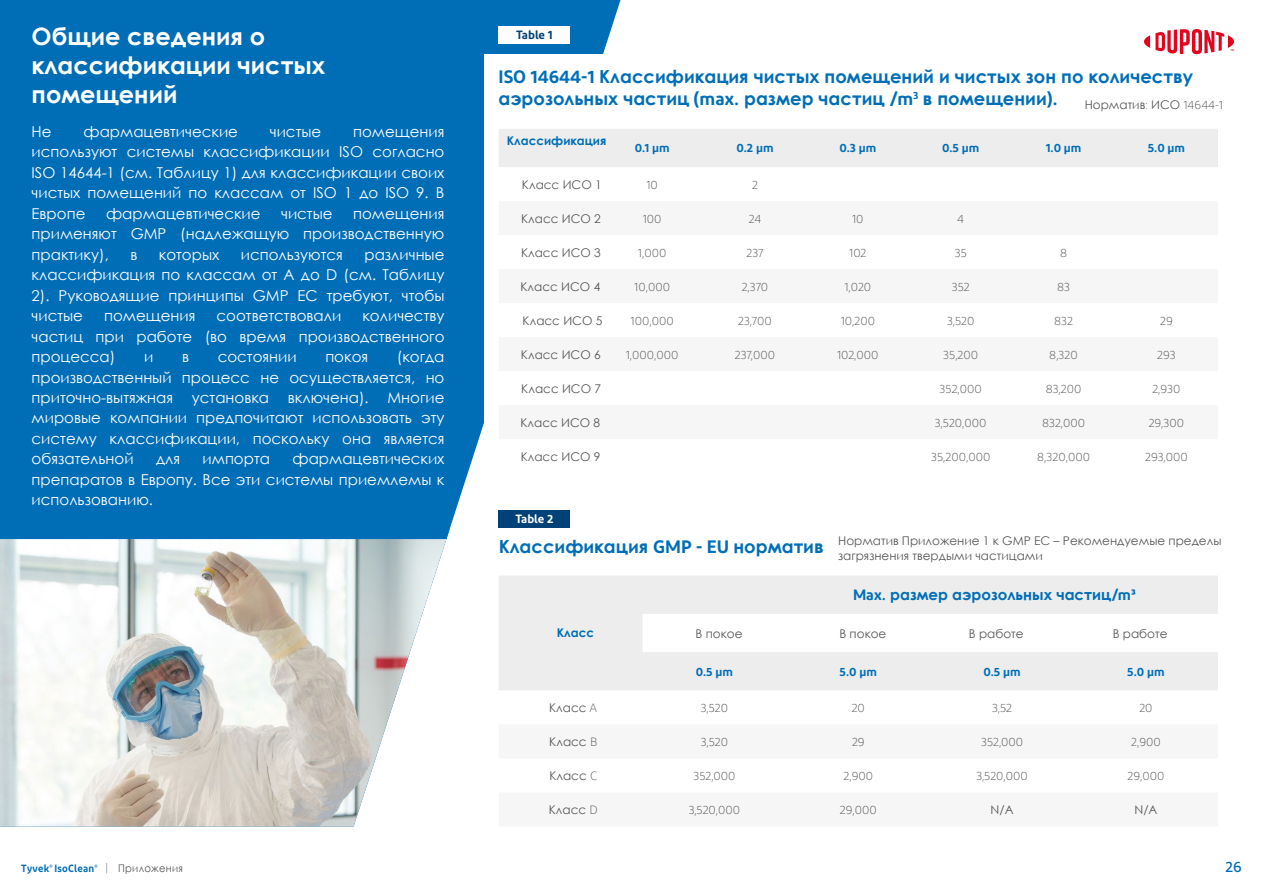
<style>
.page{position:relative;width:1263px;height:893px;background:#fff}
.page>*{position:absolute;margin:0;border:0;box-sizing:border-box;transform-origin:0 0}
.Texte{font:700 24px/29px "Century Gothic";color:#fff}
.Sous-titre_niv2-appe{font:700 18px/22.5px "Century Gothic";color:#006eb7}
.Texte-2{font:15px/20.4px "Century Gothic";color:#fff;text-align:justify}
.t1{font:700 15px "Century Gothic";color:#006eb7}
.t2{font:500 15px "Diodrum";color:#006eb7}
.t3{font:300 12px "Diodrum";color:#575756}
.t4{font:12px/14.4px "Century Gothic";color:#575756}
.t5{font:600 12px "Diodrum";color:#006eb7}
.t6{font:700 12px "Century Gothic";color:#006eb7}
.Sous-titre_niv2-appe-2{font:600 12px "Diodrum";letter-spacing:-.005em;color:#004177}
.Sous-titre_niv2-appe-3{font:600 12px "Diodrum";letter-spacing:-.005em;color:#fff}
.t7{font:600 10.5px "Diodrum";letter-spacing:.025em;color:#006eb7;scale:.95 1}
.s1{font-family:"Diodrum";font-weight:600}
.s2{font-family:"Diodrum";font-weight:300}
.s3{font-weight:300;color:#575756}
.s4{font-family:"Century Gothic";font-weight:400;color:#575756}
</style>
<div class="page">
<svg style="left:449px;top:0;width:171px;height:531px;fill:#006eb7"></svg>
<div style="left:485px;top:54px;width:749px;height:450px;background:#fff"></div>
<div style="left:0;top:0;width:449px;height:539px;background:#006eb7"></div>
<div style="left:499px;top:129px;width:719px;height:38px;background:#ededed"></div>
<svg style="left:499px;top:576px;width:719px;height:114px;fill:#ededed"></svg>
<img style="left:0;top:539px;width:446px;height:287px">
<div style="left:499px;top:26px;width:71px;height:18px;background:#fff"></div>
<div style="left:499px;top:510px;width:71px;height:18px;background:#004177"></div>
<svg style="left:1144px;top:29px;width:90px;height:25px"></svg>
<p class="Texte" style="left:32px;top:21px;width:295px">Общие сведения о классификации чистых помещений</p>
<p class="Texte-2" style="left:32px;top:121px;width:21px">Не</p>
<p class="Texte-2" style="left:83px;top:121px;width:156px">фармацевтические</p>
<p class="Texte-2" style="left:270px;top:121px;width:53px">чистые</p>
<p class="Texte-2" style="left:32px;top:121px;width:414px;text-indent:321px">помещения используют системы классификации ISO согласно ISO 14644-1 (см. Таблицу 1) для классификации своих чистых помещений по классам от ISO 1 до ISO 9. В Европе</p>
<p class="Texte-2" style="left:106px;top:203px;width:156px">фармацевтические</p>
<p class="Texte-2" style="left:281px;top:203px;width:53px">чистые</p>
<p class="Texte-2" style="left:32px;top:203px;width:414px;text-indent:321px">помещения применяют GMP (надлежащую производственную практику),</p>
<p class="Texte-2" style="left:32px;top:244px;width:414px;text-indent:333px">различные классификация по классам от А до D (см. Таблицу 2). Руководящие принципы GMP ЕС требуют, чтобы чистые</p>
<p class="Texte-2" style="left:130px;top:244px;width:9px">в</p>
<p class="Texte-2" style="left:159px;top:244px;width:62px">которых</p>
<p class="Texte-2" style="left:241px;top:244px;width:104px">используются</p>
<p class="Texte-2" style="left:32px;top:305px;width:414px;text-indent:331px">количеству частиц при работе (во время производственного процесса)</p>
<p class="Texte-2" style="left:104px;top:305px;width:93px">помещения</p>
<p class="Texte-2" style="left:217px;top:305px;width:126px">соответствовали</p>
<p class="Texte-2" style="left:32px;top:346px;width:414px;text-indent:365px">(когда производственный процесс не осуществляется, но приточно-вытяжная установка включена). Многие мировые компании предпочитают использовать эту систему классификации, поскольку она является обязательной</p>
<p class="Texte-2" style="left:144px;top:346px;width:11px">и</p>
<p class="Texte-2" style="left:182px;top:346px;width:9px">в</p>
<p class="Texte-2" style="left:218px;top:346px;width:80px">состоянии</p>
<p class="Texte-2" style="left:325px;top:346px;width:44px">покоя</p>
<p class="Texte-2" style="left:32px;top:448px;width:414px;text-indent:261px">фармацевтических препаратов в Европу. Все эти системы приемлемы к использованию.</p>
<p class="Texte-2" style="left:156px;top:448px;width:26px">для</p>
<p class="Texte-2" style="left:203px;top:448px;width:69px">импорта</p>
<p class="Sous-titre_niv2-appe-2" style="left:516px;top:27px;width:38px">Table 1</p>
<p class="Sous-titre_niv2-appe" style="left:498px;top:64px;width:696px"><span class="s1">ISO 14644-1</span> Классификация чистых помещений и чистых зон по количеству аэрозольных частиц <span class="s1">(max</span>. размер частиц <span class="s1">/m</span><sup>3</sup> в помещении<span class="s1">).</span></p>
<p class="t6" style="left:507px;top:132px;width:101px">Классификация</p>
<p class="t5" style="left:635px;top:140px;width:36px">0.1 µm</p>
<p class="t5" style="left:736px;top:140px;width:39px">0.2 µm</p>
<p class="t5" style="left:839px;top:140px;width:39px">0.3 µm</p>
<p class="t5" style="left:942px;top:140px;width:39px">0.5 µm</p>
<p class="t5" style="left:1046px;top:140px;width:37px">1.0 µm</p>
<p class="t5" style="left:1148px;top:140px;width:39px">5.0 µm</p>
<p class="t4" style="left:522px;top:177px;width:81px">Класс ИСО 1</p>
<p class="t3" style="left:646px;top:177px;width:13px">10</p>
<p class="t3" style="left:752px;top:177px;width:7px">2</p>
<p class="t4" style="left:521px;top:211px;width:81px">Класс ИСО 2</p>
<p class="t3" style="left:643px;top:211px;width:20px">100</p>
<p class="t3" style="left:749px;top:211px;width:14px">24</p>
<p class="t3" style="left:852px;top:211px;width:13px">10</p>
<p class="t3" style="left:957px;top:211px;width:8px">4</p>
<p class="t4" style="left:521px;top:245px;width:81px">Класс ИСО 3</p>
<p class="t3" style="left:638px;top:245px;width:30px">1,000</p>
<p class="t3" style="left:746px;top:245px;width:19px">237</p>
<p class="t3" style="left:849px;top:245px;width:19px">102</p>
<p class="t3" style="left:955px;top:245px;width:14px">35</p>
<p class="t3" style="left:1060px;top:245px;width:9px">8</p>
<p class="t4" style="left:520px;top:279px;width:81px">Класс ИСО 4</p>
<p class="t3" style="left:634px;top:279px;width:37px">10,000</p>
<p class="t3" style="left:742px;top:279px;width:28px">2,370</p>
<p class="t3" style="left:844px;top:279px;width:28px">1,020</p>
<p class="t3" style="left:952px;top:279px;width:20px">352</p>
<p class="t3" style="left:1057px;top:279px;width:15px">83</p>
<p class="t4" style="left:523px;top:313px;width:81px">Класс ИСО 5</p>
<p class="t3" style="left:631px;top:313px;width:45px">100,000</p>
<p class="t3" style="left:738px;top:313px;width:35px">23,700</p>
<p class="t3" style="left:841px;top:313px;width:36px">10,200</p>
<p class="t3" style="left:947px;top:313px;width:29px">3,520</p>
<p class="t3" style="left:1054px;top:313px;width:20px">832</p>
<p class="t3" style="left:1160px;top:313px;width:14px">29</p>
<p class="t4" style="left:521px;top:347px;width:81px">Класс ИСО 6</p>
<p class="t3" style="left:626px;top:347px;width:54px">1,000,000</p>
<p class="t3" style="left:735px;top:347px;width:42px">237,000</p>
<p class="t3" style="left:837px;top:347px;width:43px">102,000</p>
<p class="t3" style="left:943px;top:347px;width:36px">35,200</p>
<p class="t3" style="left:1049px;top:347px;width:30px">8,320</p>
<p class="t3" style="left:1157px;top:347px;width:20px">293</p>
<p class="t4" style="left:521px;top:381px;width:81px">Класс ИСО 7</p>
<p class="t3" style="left:939px;top:381px;width:44px">352,000</p>
<p class="t3" style="left:1046px;top:381px;width:37px">83,200</p>
<p class="t3" style="left:1152px;top:381px;width:30px">2,930</p>
<p class="t4" style="left:520px;top:415px;width:81px">Класс ИСО 8</p>
<p class="t3" style="left:935px;top:415px;width:53px">3,520,000</p>
<p class="t3" style="left:1042px;top:415px;width:45px">832,000</p>
<p class="t3" style="left:1149px;top:415px;width:37px">29,300</p>
<p class="t4" style="left:521px;top:449px;width:81px">Класс ИСО 9</p>
<p class="t3" style="left:931px;top:449px;width:61px">35,200,000</p>
<p class="t3" style="left:1037px;top:449px;width:54px">8,320,000</p>
<p class="t3" style="left:1145px;top:449px;width:44px">293,000</p>
<p class="t4" style="left:1085px;top:98px;width:140px">Норматив<span class="s2">:</span> ИСО <span class="s2">14644-1</span></p>
<p class="Sous-titre_niv2-appe-3" style="left:515px;top:511px;width:40px">Table 2</p>
<p class="Sous-titre_niv2-appe" style="left:499px;top:534px;width:327px">Классификация <span class="s1">GMP - EU</span> норматив</p>
<p class="t4" style="left:838px;top:534px;width:385px">Норматив Приложение 1 к GMP ЕС – Рекомендуемые пределы загрязнения твердыми частицами</p>
<p class="t1" style="left:853px;top:583px;width:285px"><span class="s1">Max</span>. размер аэрозольных частиц<span class="s1">/m³</span></p>
<p class="t6" style="left:557px;top:624px;width:39px">Класс</p>
<p class="t4" style="left:696px;top:626px;width:48px">В покое</p>
<p class="t4" style="left:839px;top:626px;width:48px">В покое</p>
<p class="t4" style="left:969px;top:626px;width:56px">В работе</p>
<p class="t4" style="left:1113px;top:626px;width:56px">В работе</p>
<p class="t5" style="left:696px;top:664px;width:39px">0.5 µm</p>
<p class="t5" style="left:839px;top:664px;width:39px">5.0 µm</p>
<p class="t5" style="left:983px;top:664px;width:39px">0.5 µm</p>
<p class="t5" style="left:1127px;top:664px;width:39px">5.0 µm</p>
<p class="t4" style="left:549px;top:700px;width:50px">Класс <span class="s2">A</span></p>
<p class="t3" style="left:701px;top:701px;width:29px">3,520</p>
<p class="t3" style="left:852px;top:701px;width:15px">20</p>
<p class="t3" style="left:992px;top:701px;width:21px">3,52</p>
<p class="t3" style="left:1139px;top:701px;width:15px">20</p>
<p class="t4" style="left:549px;top:734px;width:50px">Класс <span class="s2">B</span></p>
<p class="t3" style="left:701px;top:735px;width:29px">3,520</p>
<p class="t3" style="left:852px;top:735px;width:14px">29</p>
<p class="t3" style="left:981px;top:735px;width:44px">352,000</p>
<p class="t3" style="left:1131px;top:735px;width:31px">2,900</p>
<p class="t4" style="left:549px;top:768px;width:49px">Класс <span class="s2">C</span></p>
<p class="t3" style="left:693px;top:769px;width:44px">352,000</p>
<p class="t3" style="left:843px;top:769px;width:31px">2,900</p>
<p class="t3" style="left:976px;top:769px;width:53px">3,520,000</p>
<p class="t3" style="left:1127px;top:769px;width:38px">29,000</p>
<p class="t4" style="left:549px;top:802px;width:51px">Класс <span class="s2">D</span></p>
<p class="t3" style="left:689px;top:803px;width:53px">3,520,000</p>
<p class="t3" style="left:840px;top:803px;width:38px">29,000</p>
<p class="t4" style="left:991px;top:802px;width:25px">N/A</p>
<p class="t4" style="left:1134px;top:802px;width:25px">N/A</p>
<p class="t7" style="left:21px;top:862px;width:172px">Tyvek<sup>®</sup> IsoClean<sup>®</sup> <span class="s3">|</span> <span class="s4">Приложения</span></p>
<p class="t2" style="left:1225px;top:857px;width:18px">26</p>
</div>
